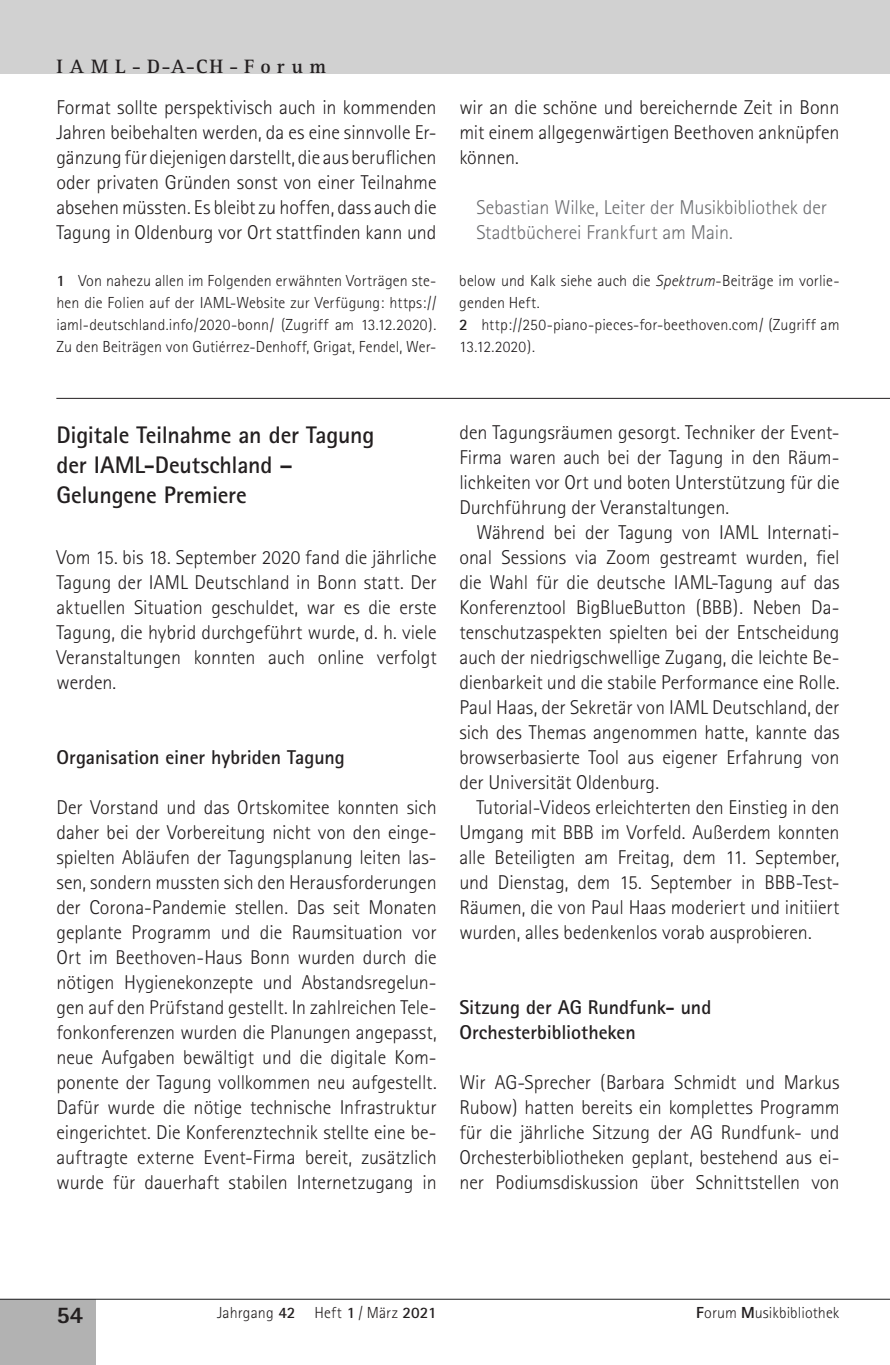
<style>
.page{position:relative;width:890px;height:1365px;background:#fff}
.page>*{position:absolute;margin:0;border:0;box-sizing:border-box;transform-origin:0 0}
.Überschrift{font:700 24px/30px "Rotis Sans Serif";letter-spacing:-.01em;color:#231f20}
.t1{font:800 24px "Rotis Sans Serif";color:#231f20}
.Absatz_ohne_Einzug{font:20px/25px "Rotis Sans Serif Light 16";letter-spacing:-.005em;color:#231f20;text-align:justify}
.Absatz_mit_Einzug{font:20px/25px "Rotis Sans Serif Light 16";letter-spacing:-.005em;color:#231f20;text-align:justify}
.Abschnitt__fett{font:700 20px/25px "Rotis Sans Serif";letter-spacing:-.005em;color:#231f20}
.Autor_nach_Text__Spe{font:20px/25px "Rotis Sans Serif Light 16";color:#6c6d70}
.t2{font:700 20px "Rotis Serif";letter-spacing:.34em;color:#231f20}
.Endnote{font:16px/22px "Rotis Sans Serif Light 16";letter-spacing:.01em;color:#231f20}
.t3{font:16px "Rotis Sans Serif Light 22";letter-spacing:.01em;color:#231f20}
.t4{font:16px "Rotis Sans Serif Light 21";letter-spacing:.005em;color:#231f20}
.s1{font-family:"Rotis Sans Serif";font-weight:700}
.s2{font-family:"Rotis Sans Serif";font-weight:300;font-style:italic}
.s3{font-family:"Rotis Sans Serif";font-weight:800}
</style>
<div class="page">
<div style="left:0;top:0;width:889px;height:73px;background:#d1d1d1"></div>
<div style="left:0;top:1299px;width:96px;height:66px;background:#b2b2b2"></div>
<hr style="left:0;top:1299px;width:889px;height:1px;background:#1d1e1f">
<hr style="left:56px;top:398px;width:833px;height:1px;background:#231f20">
<p class="t2" style="left:56px;top:55px;width:271px">IAML-D-A-CH-Forum</p>
<p class="Absatz_ohne_Einzug" style="left:56px;top:95px;width:381px">Format sollte perspektivisch auch in kommenden Jahren beibehalten werden, da es eine sinnvolle Er&shy;gänzung für diejenigen darstellt, die aus beruflichen oder privaten Gründen sonst von einer Teilnahme absehen müssten. Es bleibt zu hoffen, dass auch die Tagung in Oldenburg vor Ort stattfinden kann und</p>
<p class="Absatz_ohne_Einzug" style="left:459px;top:95px;width:381px">wir an die schöne und bereichernde Zeit in Bonn mit einem allgegenwärtigen Beethoven anknüpfen können.</p>
<p class="Autor_nach_Text__Spe" style="left:476px;top:195px;width:352px">Sebastian Wilke, Leiter der Musikbibliothek der<br>Stadtbücherei Frankfurt am Main.</p>
<p class="Endnote" style="left:56px;top:270px;width:381px;text-align:justify"><span class="s1">1</span> Von nahezu allen im Folgenden erwähnten Vorträgen ste&shy;hen die Folien auf der IAML-Website zur Verfügung: https:// iaml-deutschland.info/2020-bonn/ (Zugriff am 13.12.2020).<br>Zu den Beiträgen von Gutiérrez-Denhoff, Grigat, Fendel, Wer-</p>
<p class="Endnote" style="left:459px;top:269px;width:381px">below und Kalk siehe auch die <span class="s2">Spektrum</span>-Beiträge im vorlie&shy;genden Heft.</p>
<p class="Endnote" style="left:459px;top:313px;width:381px"><span class="s1">2</span> http://250-piano-pieces-for-beethoven.com/ (Zugriff am<br>13.12.2020).</p>
<p class="Überschrift" style="left:56px;top:419px;width:319px">Digitale Teilnahme an der Tagung der IAML-Deutschland –<br>Gelungene Premiere</p>
<p class="Absatz_ohne_Einzug" style="left:56px;top:545px;width:381px">Vom 15. bis 18. September 2020 fand die jährliche Tagung der IAML Deutschland in Bonn statt. Der aktuellen Situation geschuldet, war es die erste Tagung, die hybrid durchgeführt wurde, d. h. viele Veranstaltungen konnten auch online verfolgt werden.</p>
<p class="Abschnitt__fett" style="left:56px;top:744px;width:290px">Organisation einer hybriden Tagung</p>
<p class="Absatz_ohne_Einzug" style="left:56px;top:795px;width:381px">Der Vorstand und das Ortskomitee konnten sich daher bei der Vorbereitung nicht von den einge&shy;spielten Abläufen der Tagungsplanung leiten las&shy;sen, sondern mussten sich den Herausforderungen der Corona-Pandemie stellen. Das seit Monaten geplante Programm und die Raumsituation vor Ort im Beethoven-Haus Bonn wurden durch die nötigen Hygienekonzepte und Abstandsregelun&shy;gen auf den Prüfstand gestellt. In zahlreichen Tele&shy;fonkonferenzen wurden die Planungen angepasst, neue Aufgaben bewältigt und die digitale Kom&shy;ponente der Tagung vollkommen neu aufgestellt.<br>Dafür wurde die nötige technische Infrastruktur eingerichtet. Die Konferenztechnik stellte eine be&shy;auftragte externe Event-Firma bereit, zusätzlich wurde für dauerhaft stabilen Internetzugang in</p>
<p class="Absatz_ohne_Einzug" style="left:459px;top:420px;width:381px">den Tagungsräumen gesorgt. Techniker der Event-Firma waren auch bei der Tagung in den Räum&shy;lichkeiten vor Ort und boten Unterstützung für die Durchführung der Veranstaltungen.</p>
<p class="Absatz_mit_Einzug" style="left:459px;top:520px;width:381px;text-indent:17px">Während bei der Tagung von IAML Internati&shy;onal Sessions via Zoom gestreamt wurden, fiel die Wahl für die deutsche IAML-Tagung auf das Konferenztool BigBlueButton (BBB). Neben Da&shy;tenschutzaspekten spielten bei der Entscheidung auch der niedrigschwellige Zugang, die leichte Be&shy;dienbarkeit und die stabile Performance eine Rolle.<br>Paul Haas, der Sekretär von IAML Deutschland, der sich des Themas angenommen hatte, kannte das browserbasierte Tool aus eigener Erfahrung von der Universität Oldenburg.</p>
<p class="Absatz_mit_Einzug" style="left:459px;top:795px;width:381px;text-indent:17px">Tutorial-Videos erleichterten den Einstieg in den Umgang mit BBB im Vorfeld. Außerdem konnten alle Beteiligten am Freitag, dem 11. September, und Dienstag, dem 15. September in BBB-Test-Räumen, die von Paul Haas moderiert und initiiert wurden, alles bedenkenlos vorab ausprobieren.</p>
<p class="Abschnitt__fett" style="left:459px;top:994px;width:253px">Sitzung der AG Rundfunk- und<br>Orchesterbibliotheken</p>
<p class="Absatz_ohne_Einzug" style="left:459px;top:1070px;width:381px">Wir AG-Sprecher (Barbara Schmidt und Markus Rubow) hatten bereits ein komplettes Programm für die jährliche Sitzung der AG Rundfunk- und Orchesterbibliotheken geplant, bestehend aus ei&shy;ner Podiumsdiskussion über Schnittstellen von</p>
<p class="t1" style="left:56px;top:1300px;width:28px">54</p>
<p class="t3" style="left:217px;top:1303px;width:221px">Jahrgang <span class="s1">42</span> Heft <span class="s1">1</span> / März <span class="s1">2021</span></p>
<p class="t4" style="left:695px;top:1303px;width:145px"><span class="s3">F</span>orum <span class="s3">M</span>usikbibliothek</p>
</div>
